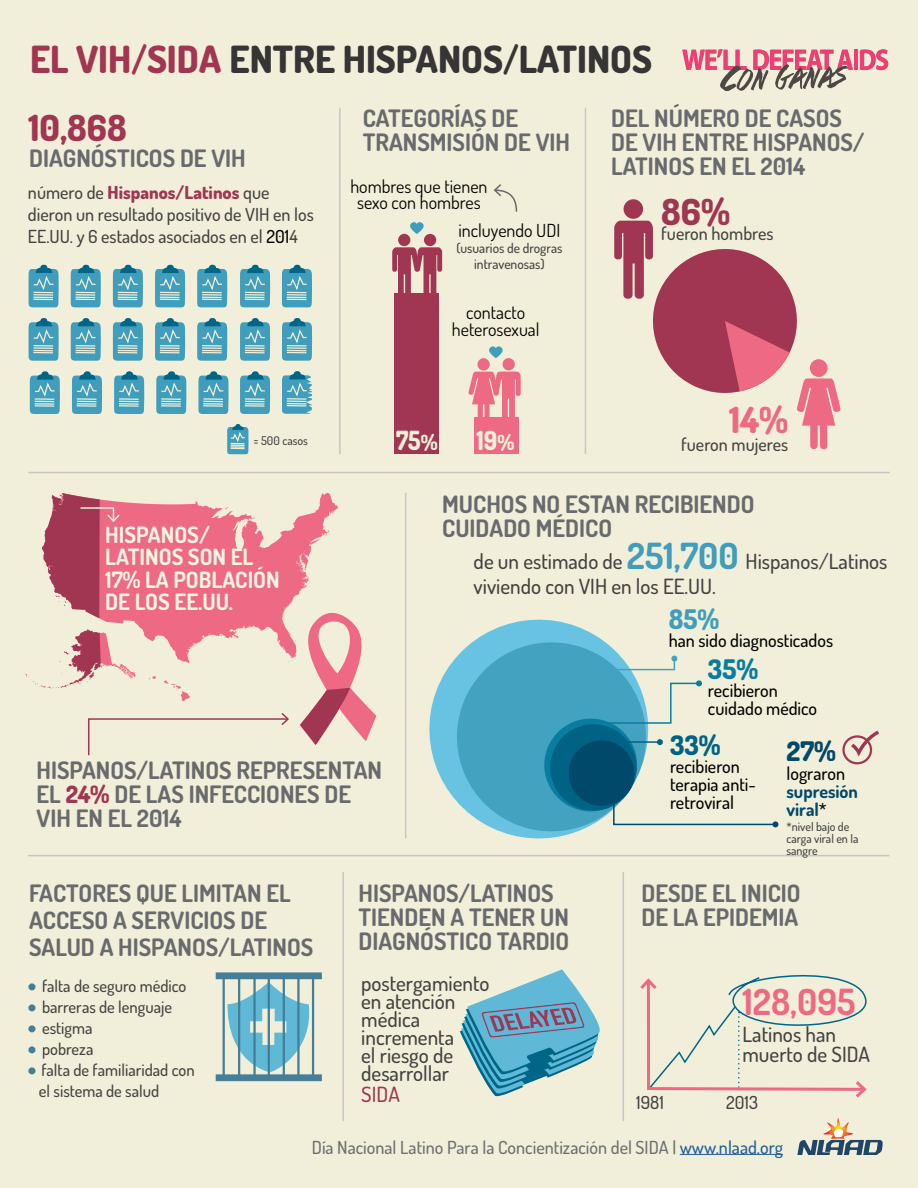
<style>
.page{position:relative;width:918px;height:1188px;background:#f1efd9}
.page>*{position:absolute;margin:0;border:0;box-sizing:border-box;transform-origin:0 0}
.t1{font:800 37.5px "Dosis";color:#363434}
.t2{font:800 36px "Dosis";color:#a13653}
.t3{font:700 36px "Dosis";color:#ee6983}
.t4{font:800 36px "Dosis";color:#ee6983}
.t5{font:800 27px "Dosis";color:#409dbb}
.t6{font:800 27px "Dosis";color:#087da0}
.t7{font:800 27px "Dosis";color:#00496a}
.t8{font:800 27px "Dosis";color:#006386}
.t9{font:800 26.4px "Dosis";color:#f1efd9;scale:.91 1}
.t10{font:700 24px/24px "Dosis";color:#696a6d}
.t11{font:700 22.5px/22.5px "Dosis";color:#f5f4e4}
.t12{font:500 21px/18px "Dosis";color:#434241}
.t13{font:500 21px "Dosis";color:#a13654}
.t14{font:500 18px/21.6px "Dosis";color:#434241}
.t15{font:500 18px/18px "Dosis";color:#000}
.t16{font:18px/16.5px "Dosis";color:#000;text-align:center}
.t17{font:500 18px "Dosis";color:#6d6e71}
.t18{font:700 18px/18px "Dosis";color:#00496a}
.t19{font:500 16.5px/21px "Dosis";color:#434241}
.t20{font:500 13.5px/16.2px "Dosis";color:#434241;text-align:center}
.t21{font:500 12px/12px "Dosis";color:#434241}
.s1{color:#a13653}
.s2{font-weight:800;color:#a13653}
.s3{color:#000}
.s4{font-size:21px}
.s5{font-weight:700;font-size:36px;color:#409dbb}
.s6{font-weight:500;color:#000}
.s7{color:#215e9e}
</style>
<div class="page">
<hr style="left:680px;top:1154px;width:103px;height:1px;background:#215e9e">
<hr style="left:854px;top:50px;width:4px;height:20px;background:#ed3f72">
<svg style="left:860px;top:49px;width:28px;height:21px"></svg>
<svg style="left:682px;top:49px;width:171px;height:42px"></svg>
<svg style="left:797px;top:1118px;width:86px;height:37px"></svg>
<svg style="left:429px;top:619px;width:154px;height:165px"></svg>
<svg style="left:444px;top:629px;width:193px;height:210px;fill:#44a2c1"></svg>
<svg style="left:30px;top:371px;width:30px;height:43px"></svg>
<svg style="left:72px;top:371px;width:30px;height:43px"></svg>
<svg style="left:114px;top:371px;width:30px;height:43px"></svg>
<svg style="left:156px;top:371px;width:30px;height:43px"></svg>
<svg style="left:282px;top:265px;width:30px;height:43px"></svg>
<svg style="left:282px;top:318px;width:30px;height:43px"></svg>
<svg style="left:240px;top:371px;width:30px;height:43px"></svg>
<svg style="left:240px;top:318px;width:30px;height:43px"></svg>
<svg style="left:240px;top:265px;width:30px;height:43px"></svg>
<svg style="left:198px;top:371px;width:31px;height:43px"></svg>
<svg style="left:29px;top:265px;width:30px;height:43px"></svg>
<svg style="left:71px;top:265px;width:30px;height:43px"></svg>
<svg style="left:113px;top:265px;width:30px;height:43px"></svg>
<svg style="left:155px;top:265px;width:30px;height:43px"></svg>
<svg style="left:29px;top:318px;width:30px;height:43px"></svg>
<svg style="left:71px;top:318px;width:30px;height:43px"></svg>
<svg style="left:113px;top:318px;width:30px;height:43px"></svg>
<svg style="left:155px;top:318px;width:30px;height:43px"></svg>
<svg style="left:197px;top:318px;width:30px;height:43px"></svg>
<svg style="left:197px;top:265px;width:30px;height:43px"></svg>
<svg style="left:282px;top:371px;width:30px;height:43px"></svg>
<svg style="left:227px;top:424px;width:22px;height:31px"></svg>
<div style="left:624px;top:199px;width:19px;height:20px;background:#a13653;border-radius:50%"></div>
<svg style="left:614px;top:221px;width:227px;height:228px"></svg>
<div style="left:398px;top:234px;width:12px;height:12px;background:#a13653;border-radius:50%"></div>
<div style="left:424px;top:234px;width:12px;height:12px;background:#a13653;border-radius:50%"></div>
<svg style="left:392px;top:247px;width:50px;height:47px"></svg>
<div style="left:503px;top:358px;width:12px;height:12px;background:#ee6983;border-radius:50%"></div>
<div style="left:477px;top:358px;width:13px;height:13px;background:#ee6983;border-radius:50%"></div>
<svg style="left:468px;top:372px;width:53px;height:46px"></svg>
<svg style="left:410px;top:222px;width:14px;height:12px"></svg>
<svg style="left:489px;top:346px;width:14px;height:12px"></svg>
<div style="left:394px;top:294px;width:45px;height:160px;background:#a13653"></div>
<div style="left:474px;top:418px;width:45px;height:36px;background:#ee6983"></div>
<hr style="left:339px;top:108px;width:2px;height:346px;background:#c4c6c8">
<hr style="left:585px;top:108px;width:1px;height:346px;background:#c4c6c8">
<svg style="left:149px;top:676px;width:41px;height:25px"></svg>
<svg style="left:98px;top:493px;width:240px;height:170px;fill:#ee6983"></svg>
<svg style="left:25px;top:629px;width:111px;height:59px"></svg>
<svg style="left:300px;top:601px;width:76px;height:144px"></svg>
<hr style="left:28px;top:472px;width:862px;height:1px;background:#c4c6c8">
<hr style="left:28px;top:855px;width:862px;height:1px;background:#c4c6c8">
<hr style="left:405px;top:493px;width:1px;height:345px;background:#c4c6c8">
<div style="left:28px;top:983px;width:8px;height:7px;border:3px solid #447e97;border-radius:50%"></div>
<div style="left:28px;top:1004px;width:8px;height:7px;border:3px solid #447e97;border-radius:50%"></div>
<div style="left:28px;top:1025px;width:8px;height:7px;border:3px solid #447e97;border-radius:50%"></div>
<div style="left:28px;top:1046px;width:8px;height:7px;border:3px solid #447e97;border-radius:50%"></div>
<div style="left:28px;top:1067px;width:8px;height:7px;border:3px solid #447e97;border-radius:50%"></div>
<svg style="left:227px;top:982px;width:85px;height:91px"></svg>
<hr style="left:223px;top:977px;width:2px;height:102px;background:#447e97">
<hr style="left:253px;top:977px;width:3px;height:102px;background:#447e97">
<hr style="left:283px;top:977px;width:2px;height:102px;background:#447e97">
<hr style="left:312px;top:977px;width:2px;height:102px;background:#447e97">
<div style="left:216px;top:972px;width:106px;height:7px;background:#447e97"></div>
<div style="left:216px;top:1074px;width:106px;height:7px;background:#447e97"></div>
<hr style="left:238px;top:977px;width:2px;height:102px;background:#447e97">
<hr style="left:268px;top:977px;width:2px;height:102px;background:#447e97">
<hr style="left:297px;top:977px;width:3px;height:102px;background:#447e97">
<hr style="left:342px;top:872px;width:2px;height:249px;background:#c4c6c8">
<svg style="left:460px;top:969px;width:140px;height:128px"></svg>
<hr style="left:623px;top:872px;width:1px;height:249px;background:#c4c6c8">
<svg style="left:538px;top:680px;width:240px;height:147px"></svg>
<svg style="left:583px;top:656px;width:94px;height:15px"></svg>
<div style="left:842px;top:735px;width:30px;height:29px;border:2px solid #a13654;border-radius:50%"></div>
<svg style="left:849px;top:730px;width:30px;height:31px"></svg>
<svg style="left:640px;top:975px;width:227px;height:123px"></svg>
<svg style="left:42px;top:493px;width:79px;height:125px"></svg>
<svg style="left:493px;top:184px;width:25px;height:28px"></svg>
<svg style="left:88px;top:713px;width:201px;height:43px"></svg>
<h1 class="t1" style="left:30px;top:35px;width:622px"><span class="s1">el vIh/sida</span> entre HISPAN OS/LATINOS</h1>
<h2 class="t2" style="left:29px;top:104px;width:100px">10,868</h2>
<p class="t10" style="left:29px;top:145px;width:13px">DIAGN</p>
<p class="t10" style="left:91px;top:145px;width:26px">ÓSTICO</p>
<p class="t10" style="left:163px;top:145px;width:82px">S DE VIH</p>
<p class="t14" style="left:28px;top:182px;width:287px">número de <span class="s2">Hispanos/Latinos</span> que dieron un resultado positivo de VIH en los<br>EE.UU. y 6 estados asociados en el <span class="s3">201</span>4</p>
<p class="t21" style="left:254px;top:434px;width:56px">= 500 casos</p>
<p class="t11" style="left:105px;top:523px;width:176px">HISPANOS/<br>LATINOS SON EL<br>17% LA POBLACIÓN<br>DE LOS EE.UU.</p>
<p class="t10" style="left:363px;top:106px;width:209px">CATEGORÍAS DE<br>TRANSMISIÓN DE VIH</p>
<p class="t16" style="left:350px;top:177px;width:139px">hombres que tienen sexo con hombres</p>
<p class="t16" style="left:458px;top:221px;width:104px">incluyendo UDI</p>
<p class="t20" style="left:456px;top:239px;width:108px">(usuarios de drogras intravenosas)</p>
<p class="t16" style="left:452px;top:304px;width:89px">contacto heterosexual</p>
<p class="t9" style="left:396px;top:423px;width:47px">75<span class="s4">%</span></p>
<p class="t9" style="left:477px;top:423px;width:43px">19<span class="s4">%</span></p>
<p class="t10" style="left:611px;top:106px;width:255px">DEL NÚMERO DE CASOS<br>DE VIH ENTRE HISPANOS/<br>LATINOS EN EL 2014</p>
<h2 class="t2" style="left:661px;top:188px;width:70px">86%</h2>
<p class="t14" style="left:661px;top:222px;width:114px">fueron hombres</p>
<h2 class="t4" style="left:729px;top:396px;width:61px">14%</h2>
<p class="t14" style="left:681px;top:433px;width:108px">fueron mujeres</p>
<p class="t10" style="left:442px;top:492px;width:314px">MUCHOS NO ESTAN RECIBIENDO<br>CUIDADO MÉDICO</p>
<p class="t12" style="left:474px;top:548px;width:415px;line-height:25.2px">de un estimado de <span class="s5">251,700</span> Hispanos/Latinos viviendo con VIH en los EE.UU.</p>
<p class="t5" style="left:669px;top:602px;width:52px">85%</p>
<p class="t15" style="left:669px;top:631px;width:166px">han sido diagnosticados</p>
<p class="t6" style="left:708px;top:652px;width:52px">35%</p>
<p class="t15" style="left:708px;top:681px;width:111px">recibieron cuidado médico</p>
<p class="t10" style="left:37px;top:758px;width:347px">HISPANOS/LATINOS REPRESENTAN<br>EL <span class="s2">24%</span> DE LAS INFECCIONES DE<br>VIH EN EL 2014</p>
<p class="t10" style="left:29px;top:879px;width:286px;line-height:27px">FACTORES QUE LIMITAN EL<br>ACCESO A SERVICIOS DE<br>SALUD A HISPANOS/LATINOS</p>
<p class="t19" style="left:39px;top:975px;width:157px">falta de seguro médico barreras de lenguaje estigma<br>pobreza<br>falta de familiaridad con el sistema de salud</p>
<p class="t10" style="left:359px;top:881px;width:212px">HISPANOS/LATINOS<br>TIENDEN A TENER UN<br>DIAGNÓSTICO TARDIO</p>
<p class="t12" style="left:361px;top:974px;width:130px">postergamiento en atención médica incrementa<br>el riesgo de desarrollar</p>
<p class="t13" style="left:361px;top:1081px;width:40px">SIDA</p>
<p class="t8" style="left:670px;top:727px;width:52px">33%</p>
<p class="t15" style="left:670px;top:757px;width:87px">recibieron terapia anti&shy;retroviral</p>
<p class="t7" style="left:787px;top:734px;width:51px">27%</p>
<p class="t15" style="left:787px;top:764px;width:60px">lograron</p>
<p class="t18" style="left:787px;top:782px;width:73px">SUPRESIÓN<br>VIRAL<span class="s6">*</span></p>
<p class="t21" style="left:787px;top:820px;width:73px">*nivel bajo de carga viral en la sangre</p>
<p class="t10" style="left:641px;top:881px;width:161px">DESDE EL INICIO<br>DE LA EPIDEMIA</p>
<h2 class="t3" style="left:742px;top:979px;width:115px">128,095</h2>
<p class="t12" style="left:742px;top:1024px;width:129px;line-height:19.5px">Latinos han muerto de SIDA</p>
<p class="t14" style="left:636px;top:1091px;width:29px">1981</p>
<p class="t14" style="left:726px;top:1091px;width:33px">2013</p>
<p class="t17" style="left:312px;top:1135px;width:473px">Día Nacional Latino Para la Concientización del SIDA | <span class="s7">www.nlaad.org</span></p>
</div>
